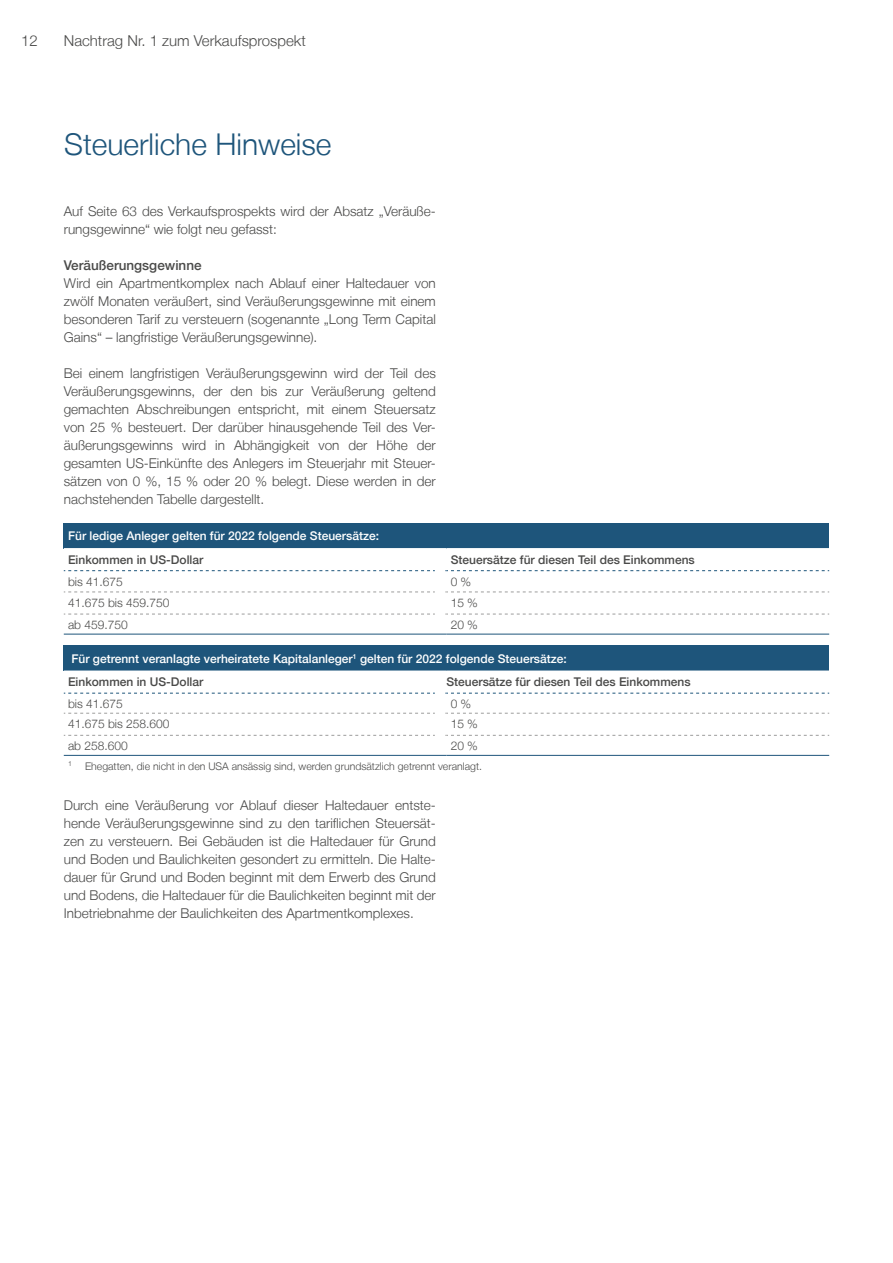
<style>
.page{position:relative;width:893px;height:1263px;background:#fff}
.page>*{position:absolute;margin:0;border:0;box-sizing:border-box;transform-origin:0 0}
.t1{font:300 30px "Helvetica Neue LT";color:#1e557b}
.t2{font:300 15px "Helvetica Neue LT";color:#4a4a49}
.t3{font:300 13.5px/18px "Helvetica Neue LT";color:#4a4a49}
.t4{font:13.5px "Helvetica Neue LT Light 2";color:#4a4a49}
.t5{font:500 13.5px "Helvetica Neue LT";color:#4a4a49}
.t6{font:500 12px/23.4px "Helvetica Neue LT";color:#fff}
.t7{font:500 12px "Helvetica Neue LT";color:#4a4a49}
.t8{font:300 12px "Helvetica Neue LT";color:#4a4a49}
.t9{font:300 10.5px "Helvetica Neue LT";color:#4a4a49}
.s1{color:#4a4a49}
.s2{font-family:"Helvetica Neue LT";font-weight:300}
</style>
<div class="page">
<div style="left:64px;top:523px;width:765px;height:26px;background:#1e557b"></div>
<hr style="left:64px;top:548px;width:382px;height:1px;background:#fff">
<hr style="left:446px;top:548px;width:383px;height:1px;background:#fff">
<svg style="left:64px;top:591px;width:765px;height:1px"></svg>
<svg style="left:64px;top:614px;width:765px;height:1px"></svg>
<hr style="left:64px;top:634px;width:382px;height:1px;background:#1e557b">
<hr style="left:446px;top:634px;width:383px;height:1px;background:#1e557b">
<svg style="left:64px;top:570px;width:765px;height:1px"></svg>
<div style="left:64px;top:645px;width:765px;height:26px;background:#1e557b"></div>
<svg style="left:64px;top:713px;width:765px;height:1px"></svg>
<svg style="left:64px;top:735px;width:765px;height:1px"></svg>
<svg style="left:64px;top:693px;width:765px;height:1px"></svg>
<hr style="left:64px;top:755px;width:382px;height:1px;background:#1e557b">
<hr style="left:446px;top:755px;width:383px;height:1px;background:#1e557b">
<div style="left:435px;top:561px;width:10px;height:62px;background:#fff"></div>
<div style="left:435px;top:688px;width:10px;height:61px;background:#fff"></div>
<p class="t2" style="left:21px;top:31px;width:18px">12</p>
<p class="t2" style="left:64px;top:31px;width:244px">Nachtrag Nr. 1 zum Verkaufsprospekt</p>
<h1 class="t1" style="left:64px;top:126px;width:269px">Steuerliche Hinweise</h1>
<p class="t3" style="left:64px;top:202px;width:374px">Auf Seite 63 des Verkaufsprospekts wird der Absatz „Veräuße&shy;rungsgewinne“ wie folgt neu gefasst:</p>
<p class="t5" style="left:64px;top:257px;width:139px">Veräußerungsgewinne</p>
<p class="t3" style="left:64px;top:274px;width:374px;text-align:justify">Wird ein Apartmentkomplex nach Ablauf einer Haltedauer von zwölf Monaten veräußert, sind Veräußerungsgewinne mit einem besonderen Tarif zu versteuern (sogenannte „Long Term Capital Gains“ – langfristige Veräußerungsgewinne).</p>
<p class="t3" style="left:64px;top:364px;width:374px">Bei einem langfristigen Veräußerungsgewinn wird der Teil des Veräußerungsgewinns, der den bis zur Veräußerung geltend gemachten Abschreibungen entspricht, mit einem Steuersatz von 25 % besteuert. Der darüber hinausgehende Teil des Ver&shy;äußerungsgewinns wird in Abhängigkeit von der Höhe der gesamten US-Einkünfte des Anlegers im Steuerjahr mit Steuer&shy;sätzen von 0 %, 15 % oder 20 % belegt. Diese werden in der nachstehenden Tabelle dargestellt.</p>
<p class="t6" style="left:68px;top:524px;width:313px">Für ledige Anleger gelten für 2022 folgende Steuersätze:</p>
<p class="t7" style="left:68px;top:552px;width:137px">Einkommen in US-Dollar</p>
<p class="t7" style="left:451px;top:552px;width:246px">Steuersätze für diesen Teil des Einkommens</p>
<p class="t8" style="left:68px;top:574px;width:56px">bis 41.675</p>
<p class="t8" style="left:451px;top:574px;width:22px">0%</p>
<p class="t8" style="left:68px;top:595px;width:103px">41.675 bis 459.750</p>
<p class="t8" style="left:451px;top:595px;width:29px">15 %</p>
<p class="t8" style="left:68px;top:617px;width:61px">ab 459.750</p>
<p class="t8" style="left:451px;top:617px;width:29px">20 %</p>
<p class="t6" style="left:68px;top:646px;width:500px">Für getrennt veranlagte verheiratete Kapitalanleger<sup>1</sup> gelten für 2022 folgende Steuersätze:<br><span class="s1">Einkommen in US-Dollar</span></p>
<p class="t7" style="left:446px;top:674px;width:246px">Steuersätze für diesen Teil des Einkommens</p>
<p class="t8" style="left:68px;top:696px;width:56px">bis 41.675</p>
<p class="t8" style="left:451px;top:696px;width:22px">0%</p>
<p class="t8" style="left:68px;top:716px;width:103px">41.675 bis 258.600</p>
<p class="t8" style="left:451px;top:716px;width:29px">15 %</p>
<p class="t8" style="left:68px;top:739px;width:61px">ab 258.600</p>
<p class="t8" style="left:451px;top:739px;width:29px">20 %</p>
<p class="t9" style="left:68px;top:760px;width:415px"><sup>1</sup> Ehegatten, die nicht in den USA ansässig sind, werden grundsätzlich getrennt veranlagt.</p>
<p class="t3" style="left:64px;top:796px;width:374px">Durch eine Veräußerung vor Ablauf dieser Haltedauer entste-</p>
<p class="t4" style="left:64px;top:815px;width:374px">hende Veräußerungsgewinne sind zu den tariflichen Steuersät<span class="s2">-</span></p>
<p class="t3" style="left:64px;top:832px;width:374px;text-align:justify">zen zu versteuern. Bei Gebäuden ist die Haltedauer für Grund und Boden und Baulichkeiten gesondert zu ermitteln. Die Halte&shy;dauer für Grund und Boden beginnt mit dem Erwerb des Grund und Bodens, die Haltedauer für die Baulichkeiten beginnt mit der Inbetriebnahme der Baulichkeiten des Apartmentkomplexes.</p>
</div>
